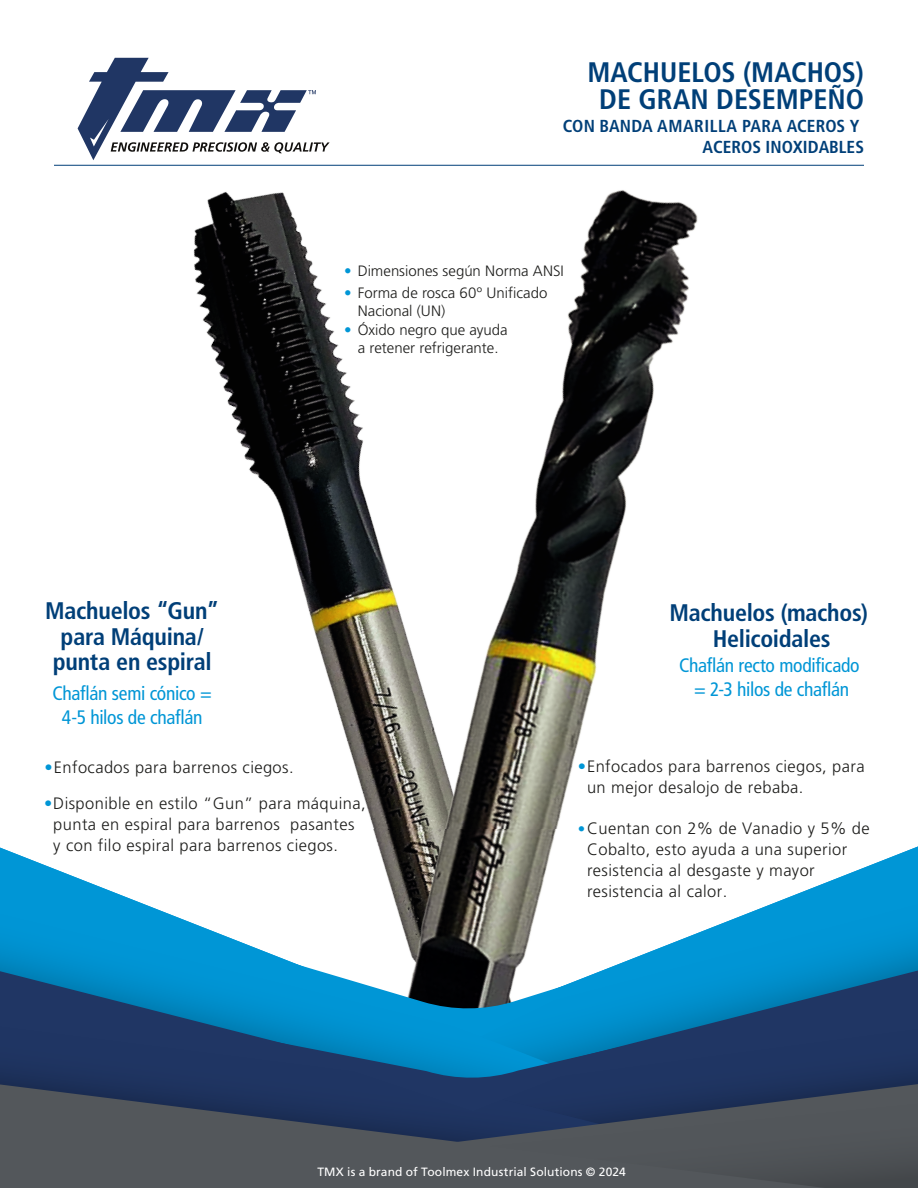
<style>
.page{position:relative;width:918px;height:1188px;background:#fff}
.page>*{position:absolute;margin:0;border:0;box-sizing:border-box;transform-origin:0 0}
.t1{font:700 condensed 28.2px "Frutiger";color:#003f78}
.t2{font:700 condensed 24px/25.5px "Frutiger";letter-spacing:-.01em;color:#003f78;text-align:center}
.t3{font:condensed 19.5px/23.4px "Frutiger";letter-spacing:-.015em;color:#0096d6;text-align:center}
.t4{font:700 condensed 17.4px/20.9px "Frutiger";color:#003f78;text-align:right}
.t5{font:300 16.5px/21px "Frutiger";letter-spacing:.025em;color:#1d1d1b}
.t6{font:300 15px/18px "Frutiger";color:#1d1d1b}
.t7{font:12px "Frutiger";letter-spacing:.01em;color:#fff}
.s1{color:#0096d6}
.s2{font-size:15px;color:#0096d6}
</style>
<div class="page">
<svg style="left:84px;top:58px;width:232px;height:58px"></svg>
<img style="left:54px;top:116px;width:276px;height:50px">
<img style="left:55px;top:151px;width:809px;height:679px">
<svg style="left:867px;top:846px;width:51px;height:114px;background:#179dd7"></svg>
<svg style="left:0;top:830px;width:867px;height:130px"></svg>
<svg style="left:851px;top:960px;width:67px;height:119px;background:#1a4170"></svg>
<svg style="left:0;top:960px;width:851px;height:119px;background:#15598c"></svg>
<svg style="left:826px;top:1079px;width:92px;height:109px;background:#494e55"></svg>
<svg style="left:0;top:1079px;width:826px;height:109px;background:#464d5a"></svg>
<svg style="left:250px;top:963px;width:409px;height:148px;background:#1f709f"></svg>
<h1 class="t1" style="left:587px;top:55px;width:278px">MACHUELOS (MACHOS)</h1>
<h1 class="t1" style="left:599px;top:83px;width:266px">DE GRAN DESEMPEÑO</h1>
<p class="t4" style="left:563px;top:115px;width:303px">CON BANDA AMARILLA PARA ACEROS Y<br>ACEROS INOXIDABLES</p>
<h2 class="t2" style="left:45px;top:598px;width:176px">Machuelos “Gun” para Máquina/ punta en espiral</h2>
<p class="t3" style="left:53px;top:682px;width:161px">Chaflán semi cónico =<br>4-5 hilos de chaflán</p>
<p class="t6" style="left:344px;top:262px;width:221px"><span class="s1">•</span> Dimensiones según Norma ANSI</p>
<p class="t6" style="left:358px;top:283px;width:191px;text-indent:-14px"><span class="s1">•</span> Forma de rosca 60º Unificado<br>Nacional (UN)</p>
<p class="t6" style="left:344px;top:321px;width:165px;text-align:center"><span class="s1">•</span> Óxido negro que ayuda a retener refrigerante.</p>
<h2 class="t2" style="left:669px;top:600px;width:200px">Machuelos (machos)<br>Helicoidales</h2>
<p class="t3" style="left:679px;top:654px;width:182px">Chaflán recto modificado = 2-3 hilos de chaflán</p>
<p class="t5" style="left:45px;top:757px;width:251px"><span class="s1">•</span>Enfocados para barrenos ciegos.</p>
<p class="t5" style="left:587px;top:756px;width:279px;text-indent:-9px"><span class="s1">•</span>Enfocados para barrenos ciegos, para un mejor desalojo de rebaba.</p>
<p class="t5" style="left:53px;top:792px;width:314px;text-indent:-9px"><span class="s1">•</span>Disponible en estilo “Gun” para máquina, punta en espiral para barrenos pasantes y con filo espiral para barrenos ciegos.</p>
<p class="t5" style="left:587px;top:817px;width:284px;text-indent:-9px"><span class="s2">•</span>Cuentan con 2% de Vanadio y 5% de<br>Cobalto, esto ayuda a una superior resistencia al desgaste y mayor resistencia al calor.</p>
<p class="t7" style="left:317px;top:1164px;width:310px">TMX is a brand of Toolmex Industrial Solutions © 2024</p>
</div>
